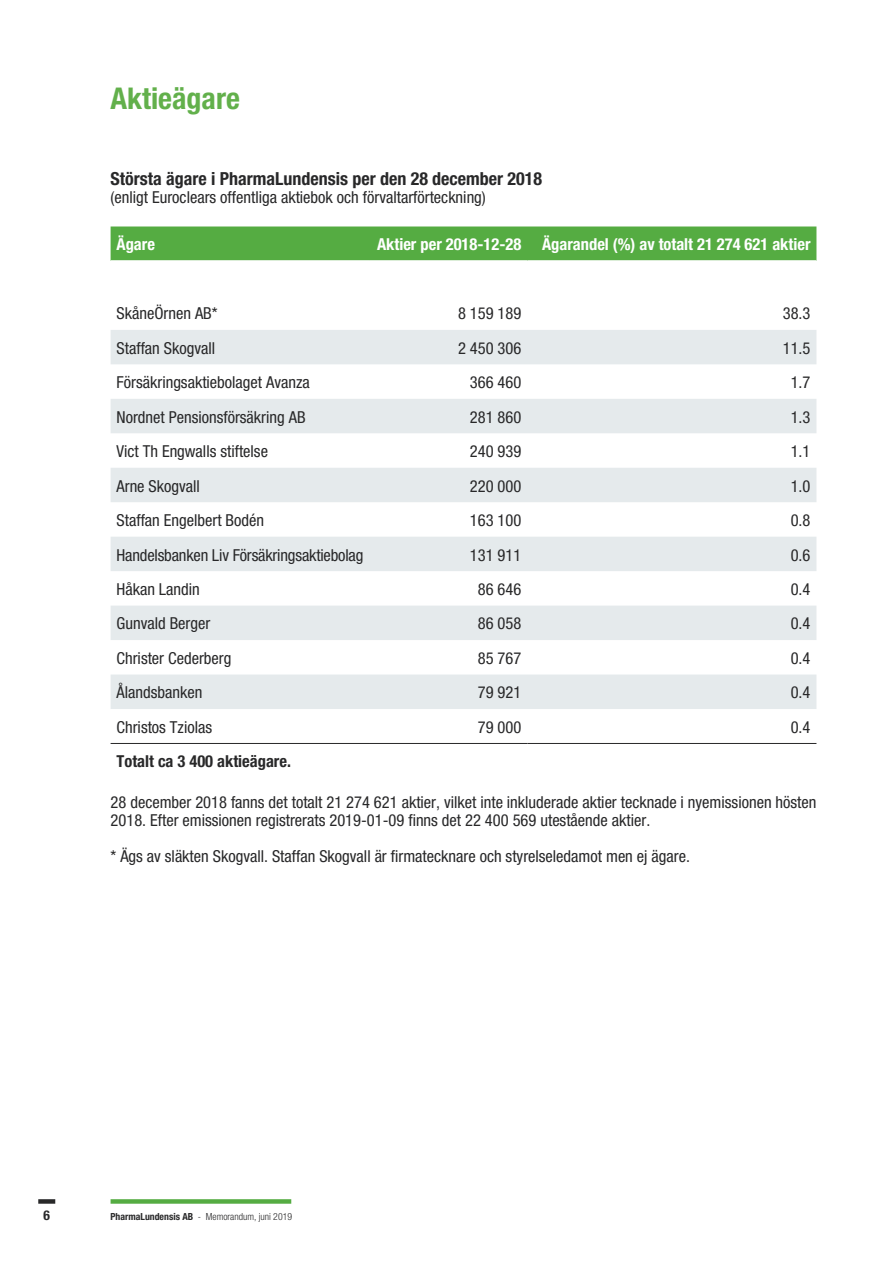
<style>
.page{position:relative;width:893px;height:1263px;background:#fff}
.page>*{position:absolute;margin:0;border:0;box-sizing:border-box;transform-origin:0 0}
.Huvudrubrik{font:700 condensed 30px "Helvetica Neue";color:#62b04b}
.Huvudrubrik-2{font:700 condensed 18px "Helvetica Neue";color:#282829}
.Huvudrubrik-3{font:condensed 16.5px/18px "Helvetica Neue";color:#282829}
.Huvudrubrik-4{font:700 condensed 16.5px "Helvetica Neue";color:#fff}
.Huvudrubrik-5{font:700 condensed 16.5px "Helvetica Neue";color:#282829}
.t1{font:700 condensed 13.5px "Helvetica Neue";color:#282829}
.t2{font:300 condensed 9.75px "Helvetica Neue";color:#282829}
.s1{font-weight:700}
</style>
<div class="page">
<div style="left:111px;top:1199px;width:180px;height:5px;background:#55ac42"></div>
<div style="left:38px;top:1199px;width:17px;height:5px;background:#282829"></div>
<div style="left:111px;top:226px;width:705px;height:34px;background:#55ac42"></div>
<svg style="left:111px;top:330px;width:705px;height:379px;fill:#e5eaec"></svg>
<hr style="left:111px;top:743px;width:259px;height:1px;background:#282829">
<hr style="left:370px;top:743px;width:157px;height:1px;background:#282829">
<hr style="left:527px;top:743px;width:289px;height:1px;background:#282829">
<p class="Huvudrubrik" style="left:111px;top:80px;width:131px">Aktieägare</p>
<p class="Huvudrubrik-2" style="left:111px;top:167px;width:433px">Största ägare i PharmaLundensis per den 28 december 2018</p>
<p class="Huvudrubrik-3" style="left:111px;top:188px;width:377px">(enligt Euroclears offentliga aktiebok och förvaltarförteckning)</p>
<p class="Huvudrubrik-4" style="left:117px;top:234px;width:40px">Ägare</p>
<p class="Huvudrubrik-4" style="left:377px;top:234px;width:146px">Aktier per 2018-12-28</p>
<p class="Huvudrubrik-4" style="left:542px;top:234px;width:270px">Ägarandel (%) av totalt 21 274 621 aktier</p>
<p class="Huvudrubrik-3" style="left:117px;top:304px;width:103px">SkåneÖrnen AB*</p>
<p class="Huvudrubrik-3" style="left:458px;top:304px;width:65px">8 159 189</p>
<p class="Huvudrubrik-3" style="left:783px;top:304px;width:29px">38.3</p>
<p class="Huvudrubrik-3" style="left:117px;top:339px;width:100px">Staffan Skogvall</p>
<p class="Huvudrubrik-3" style="left:458px;top:339px;width:65px">2 450 306</p>
<p class="Huvudrubrik-3" style="left:783px;top:339px;width:29px">11.5</p>
<p class="Huvudrubrik-3" style="left:117px;top:373px;width:195px">Försäkringsaktiebolaget Avanza</p>
<p class="Huvudrubrik-3" style="left:470px;top:373px;width:53px">366 460</p>
<p class="Huvudrubrik-3" style="left:791px;top:373px;width:21px">1.7</p>
<p class="Huvudrubrik-3" style="left:117px;top:408px;width:191px">Nordnet Pensionsförsäkring AB</p>
<p class="Huvudrubrik-3" style="left:470px;top:408px;width:53px">281 860</p>
<p class="Huvudrubrik-3" style="left:791px;top:408px;width:21px">1.3</p>
<p class="Huvudrubrik-3" style="left:117px;top:442px;width:153px">Vict Th Engwalls stiftelse</p>
<p class="Huvudrubrik-3" style="left:470px;top:442px;width:53px">240 939</p>
<p class="Huvudrubrik-3" style="left:791px;top:442px;width:21px">1.1</p>
<p class="Huvudrubrik-3" style="left:117px;top:477px;width:85px">Arne Skogvall</p>
<p class="Huvudrubrik-3" style="left:470px;top:477px;width:53px">220 000</p>
<p class="Huvudrubrik-3" style="left:791px;top:477px;width:21px">1.0</p>
<p class="Huvudrubrik-3" style="left:117px;top:511px;width:149px">Staffan Engelbert Bodén</p>
<p class="Huvudrubrik-3" style="left:470px;top:511px;width:53px">163 100</p>
<p class="Huvudrubrik-3" style="left:791px;top:511px;width:21px">0.8</p>
<p class="Huvudrubrik-3" style="left:117px;top:546px;width:248px">Handelsbanken Liv Försäkringsaktiebolag</p>
<p class="Huvudrubrik-3" style="left:470px;top:546px;width:53px">131 911</p>
<p class="Huvudrubrik-3" style="left:791px;top:546px;width:21px">0.6</p>
<p class="Huvudrubrik-3" style="left:117px;top:580px;width:85px">Håkan Landin</p>
<p class="Huvudrubrik-3" style="left:478px;top:580px;width:45px">86 646</p>
<p class="Huvudrubrik-3" style="left:791px;top:580px;width:21px">0.4</p>
<p class="Huvudrubrik-3" style="left:117px;top:614px;width:95px">Gunvald Berger</p>
<p class="Huvudrubrik-3" style="left:478px;top:614px;width:45px">86 058</p>
<p class="Huvudrubrik-3" style="left:791px;top:614px;width:21px">0.4</p>
<p class="Huvudrubrik-3" style="left:117px;top:649px;width:116px">Christer Cederberg</p>
<p class="Huvudrubrik-3" style="left:478px;top:649px;width:45px">85 767</p>
<p class="Huvudrubrik-3" style="left:791px;top:649px;width:21px">0.4</p>
<p class="Huvudrubrik-3" style="left:117px;top:683px;width:87px">Ålandsbanken</p>
<p class="Huvudrubrik-3" style="left:478px;top:683px;width:45px">79 921</p>
<p class="Huvudrubrik-3" style="left:791px;top:683px;width:21px">0.4</p>
<p class="Huvudrubrik-3" style="left:117px;top:718px;width:97px">Christos Tziolas</p>
<p class="Huvudrubrik-3" style="left:478px;top:718px;width:45px">79 000</p>
<p class="Huvudrubrik-3" style="left:791px;top:718px;width:21px">0.4</p>
<p class="Huvudrubrik-5" style="left:117px;top:751px;width:176px">Totalt ca 3 400 aktieägare.</p>
<p class="Huvudrubrik-3" style="left:111px;top:793px;width:707px">28 december 2018 fanns det totalt 21 274 621 aktier, vilket inte inkluderade aktier tecknade i nyemissionen hösten<br>2018. Efter emissionen registrerats 2019-01-09 finns det 22 400 569 utestående aktier.</p>
<p class="Huvudrubrik-3" style="left:111px;top:847px;width:581px">* Ägs av släkten Skogvall. Staffan Skogvall är firmatecknare och styrelseledamot men ej ägare.</p>
<p class="t1" style="left:44px;top:1207px;width:8px">6</p>
<p class="t2" style="left:111px;top:1211px;width:183px"><span class="s1">PharmaLundensis AB</span> - Memorandum, juni 2019</p>
</div>
